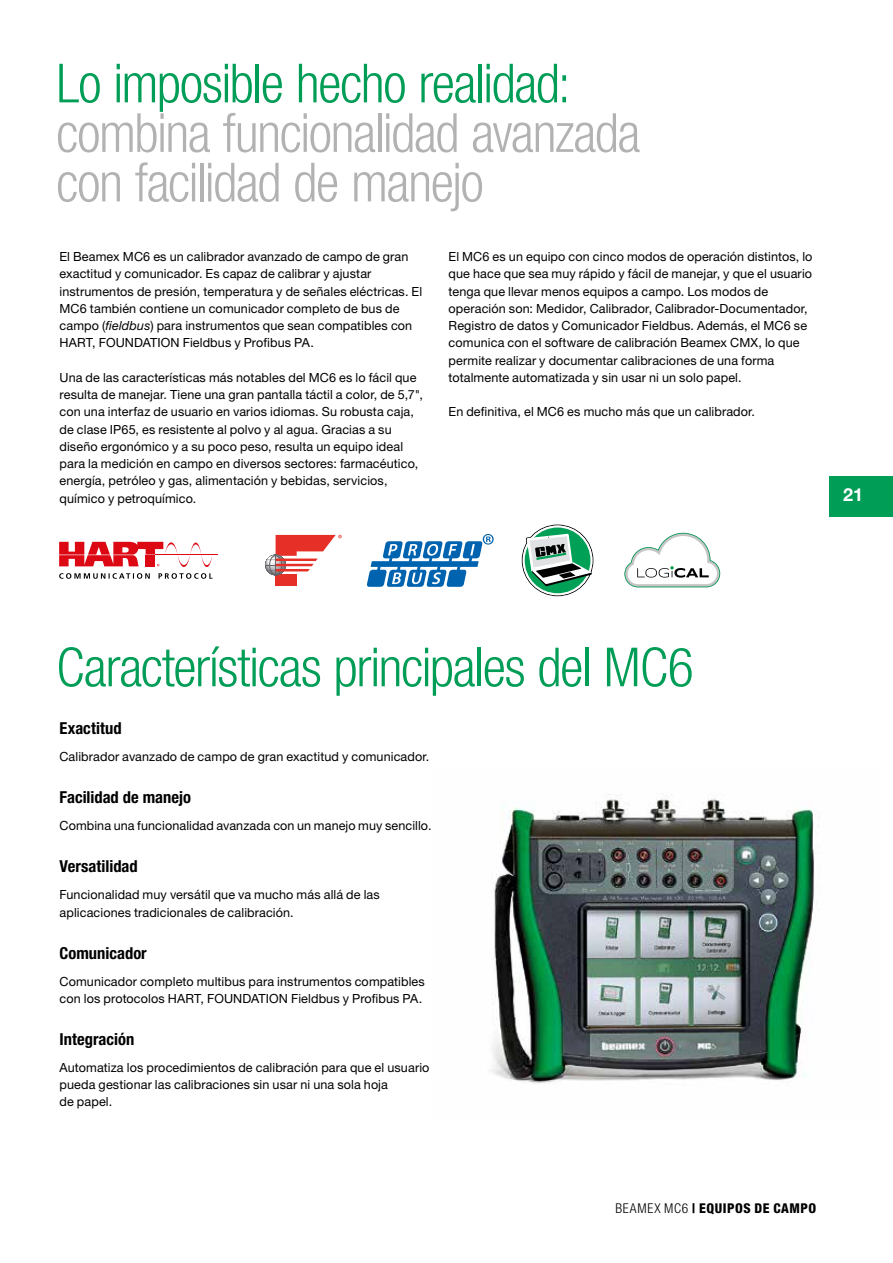
<style>
.page{position:relative;width:893px;height:1263px;background:#fff}
.page>*{position:absolute;margin:0;border:0;box-sizing:border-box;transform-origin:0 0}
.t1{font:300 condensed 54px "Helvetica Neue LT Std";letter-spacing:-.025em;color:#009d57}
.t2{font:300 condensed 54px/49.5px "Helvetica Neue LT Std";letter-spacing:-.025em;color:#b3b2b2}
.t3{font:700 18px "Helvetica Neue LT Std";color:#fff}
.t4{font:700 condensed 16.5px "Helvetica Neue LT Std";color:#000}
.t5{font:800 condensed 13.5px "Helvetica Neue LT Std";letter-spacing:.04em;color:#000}
.t6{font:12.6px/17.2px "Helvetica Neue LT Std";letter-spacing:.01em;color:#000}
.s1{font-style:italic}
.s2{font-weight:300}
</style>
<div class="page">
<img style="left:491px;top:794px;width:324px;height:290px">
<div style="left:276px;top:574px;width:21px;height:12px;background:#e63027"></div>
<svg style="left:265px;top:535px;width:77px;height:41px"></svg>
<svg style="left:367px;top:534px;width:127px;height:53px"></svg>
<hr style="left:155px;top:555px;width:63px;height:1px;background:#dc0814">
<svg style="left:59px;top:573px;width:91px;height:6px"></svg>
<svg style="left:159px;top:573px;width:54px;height:6px"></svg>
<svg style="left:59px;top:542px;width:153px;height:25px"></svg>
<svg style="left:524px;top:526px;width:67px;height:68px"></svg>
<div style="left:523px;top:525px;width:69px;height:70px;border:2px solid #fff;border-radius:50%"></div>
<svg style="left:526px;top:533px;width:66px;height:53px"></svg>
<svg style="left:624px;top:533px;width:96px;height:54px"></svg>
<div style="left:829px;top:476px;width:64px;height:40px;background:#009d57"></div>
<h1 class="t1" style="left:56px;top:52px;width:516px">Lo imposible hecho realidad:</h1>
<h1 class="t2" style="left:56px;top:108px;width:586px">combina funcionalidad avanzada con facilidad de manejo</h1>
<p class="t6" style="left:60px;top:248px;width:364px">El Beamex MC6 es un calibrador avanzado de campo de gran exactitud y comunicador. Es capaz de calibrar y ajustar instrumentos de presión, temperatura y de señales eléctricas. El MC6 también contiene un comunicador completo de bus de campo (<span class="s1">fieldbus</span>) para instrumentos que sean compatibles con HART, FOUNDATION Fieldbus y Profibus PA.</p>
<p class="t6" style="left:60px;top:368px;width:365px">Una de las características más notables del MC6 es lo fácil que resulta de manejar. Tiene una gran pantalla táctil a color, de 5,7", con una interfaz de usuario en varios idiomas. Su robusta caja, de clase IP65, es resistente al polvo y al agua. Gracias a su diseño ergonómico y a su poco peso, resulta un equipo ideal para la medición en campo en diversos sectores: farmacéutico, energía, petróleo y gas, alimentación y bebidas, servicios, químico y petroquímico.</p>
<p class="t6" style="left:449px;top:248px;width:365px">El MC6 es un equipo con cinco modos de operación distintos, lo que hace que sea muy rápido y fácil de manejar, y que el usuario tenga que llevar menos equipos a campo. Los modos de operación son: Medidor, Calibrador, Calibrador-Documentador, Registro de datos y Comunicador Fieldbus. Además, el MC6 se comunica con el software de calibración Beamex CMX, lo que permite realizar y documentar calibraciones de una forma totalmente automatizada y sin usar ni un solo papel.</p>
<p class="t6" style="left:449px;top:403px;width:308px">En definitiva, el MC6 es mucho más que un calibrador.</p>
<h2 class="t3" style="left:843px;top:484px;width:21px">21</h2>
<h1 class="t1" style="left:56px;top:636px;width:639px">Características principales del MC6</h1>
<h3 class="t4" style="left:60px;top:718px;width:64px">Exactitud</h3>
<p class="t6" style="left:60px;top:748px;width:371px">Calibrador avanzado de campo de gran exactitud y comunicador.</p>
<h3 class="t4" style="left:60px;top:787px;width:133px">Facilidad de manejo</h3>
<p class="t6" style="left:60px;top:817px;width:373px">Combina una funcionalidad avanzada con un manejo muy sencillo.</p>
<h3 class="t4" style="left:60px;top:856px;width:80px">Versatilidad</h3>
<p class="t6" style="left:60px;top:886px;width:322px">Funcionalidad muy versátil que va mucho más allá de las aplicaciones tradicionales de calibración.</p>
<h3 class="t4" style="left:60px;top:943px;width:89px">Comunicador</h3>
<p class="t6" style="left:60px;top:972px;width:367px">Comunicador completo multibus para instrumentos compatibles con los protocolos HART, FOUNDATION Fieldbus y Profibus PA.</p>
<h3 class="t4" style="left:60px;top:1029px;width:76px">Integración</h3>
<p class="t6" style="left:60px;top:1058px;width:371px">Automatiza los procedimientos de calibración para que el usuario pueda gestionar las calibraciones sin usar ni una sola hoja<br>de papel.</p>
<p class="t5" style="left:615px;top:1200px;width:203px"><span class="s2">BEAMEX MC6</span> | EQUIPOS DE CAMPO</p>
</div>
